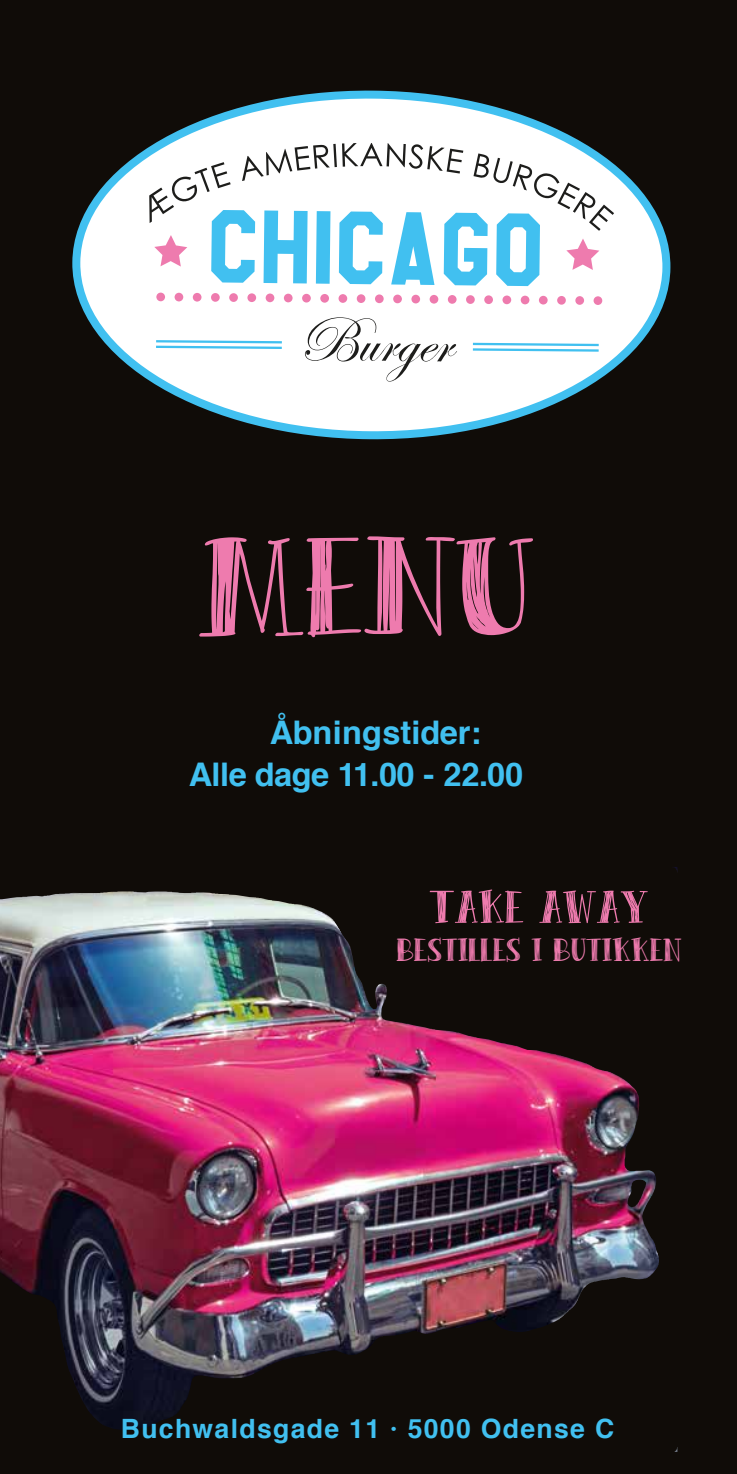
<style>
.page{position:relative;width:737px;height:1474px;background:#fff}
.page>*{position:absolute;margin:0;border:0;box-sizing:border-box;transform-origin:0 0}
.t1{font:159.95px "Peas&Carrots";color:#ee7bae}
.t2{font:52.5px "Peas&Carrots";color:#ee7bae}
.t3{font:36.75px "Peas&Carrots";color:#ee7bae}
.t4{font:700 32.55px/42px "Helvetica";letter-spacing:-.01em;color:#41c0f0}
.t5{font:700 26.6px "Helvetica";letter-spacing:.05em;color:#41c0f0}
</style>
<div class="page">
<div style="left:0;top:0;width:737px;height:1473px;background:#100c08"></div>
<svg style="left:75px;top:90px;width:596px;height:350px"></svg>
<svg style="left:305px;top:317px;width:152px;height:64px;background:#e6e6e6"></svg>
<svg style="left:154px;top:339px;width:130px;height:11px"></svg>
<svg style="left:470px;top:341px;width:131px;height:12px;background:#b8e7f9"></svg>
<svg style="left:149px;top:143px;width:465px;height:143px;background:#cce5f0"></svg>
<div style="left:156px;top:292px;width:9px;height:9px;background:#ee7bae;border-radius:50%"></div>
<div style="left:174px;top:293px;width:9px;height:8px;background:#ee7bae;border-radius:50%"></div>
<div style="left:193px;top:293px;width:8px;height:8px;background:#ee7bae;border-radius:50%"></div>
<div style="left:211px;top:293px;width:9px;height:9px;background:#ee7bae;border-radius:50%"></div>
<div style="left:229px;top:293px;width:9px;height:9px;background:#ee7bae;border-radius:50%"></div>
<div style="left:247px;top:293px;width:9px;height:9px;background:#ee7bae;border-radius:50%"></div>
<div style="left:266px;top:293px;width:8px;height:9px;background:#ee7bae;border-radius:50%"></div>
<div style="left:284px;top:294px;width:8px;height:8px;background:#ee7bae;border-radius:50%"></div>
<div style="left:302px;top:294px;width:9px;height:8px;background:#ee7bae;border-radius:50%"></div>
<div style="left:320px;top:294px;width:9px;height:9px;background:#ee7bae;border-radius:50%"></div>
<div style="left:338px;top:294px;width:9px;height:9px;background:#ee7bae;border-radius:50%"></div>
<div style="left:357px;top:294px;width:8px;height:9px;background:#ee7bae;border-radius:50%"></div>
<div style="left:375px;top:294px;width:9px;height:9px;background:#ee7bae;border-radius:50%"></div>
<div style="left:393px;top:294px;width:9px;height:9px;background:#ee7bae;border-radius:50%"></div>
<div style="left:411px;top:295px;width:9px;height:8px;background:#ee7bae;border-radius:50%"></div>
<div style="left:429px;top:295px;width:9px;height:8px;background:#ee7bae;border-radius:50%"></div>
<div style="left:448px;top:295px;width:8px;height:9px;background:#ee7bae;border-radius:50%"></div>
<div style="left:466px;top:295px;width:9px;height:9px;background:#ee7bae;border-radius:50%"></div>
<div style="left:484px;top:295px;width:9px;height:9px;background:#ee7bae;border-radius:50%"></div>
<div style="left:502px;top:295px;width:9px;height:9px;background:#ee7bae;border-radius:50%"></div>
<div style="left:520px;top:296px;width:9px;height:8px;background:#ee7bae;border-radius:50%"></div>
<div style="left:539px;top:296px;width:8px;height:8px;background:#ee7bae;border-radius:50%"></div>
<div style="left:557px;top:296px;width:9px;height:9px;background:#ee7bae;border-radius:50%"></div>
<div style="left:575px;top:296px;width:9px;height:9px;background:#ee7bae;border-radius:50%"></div>
<div style="left:593px;top:296px;width:9px;height:9px;background:#ee7bae;border-radius:50%"></div>
<img style="left:0;top:867px;width:677px;height:521px">
<h1 class="t1" style="left:198px;top:498px;width:338px">MENU</h1>
<p class="t4" style="left:189px;top:711px;width:336px;text-indent:81px">Åbningstider:<br>Alle dage 11.00 - 22.00</p>
<h2 class="t2" style="left:429px;top:878px;width:220px">TAKE AWAY</h2>
<p class="t3" style="left:396px;top:930px;width:286px">BESTILLES I BUTIKKEN</p>
<p class="t5" style="left:121px;top:1406px;width:495px">Buchwaldsgade 11 · 5000 Odense C</p>
</div>
